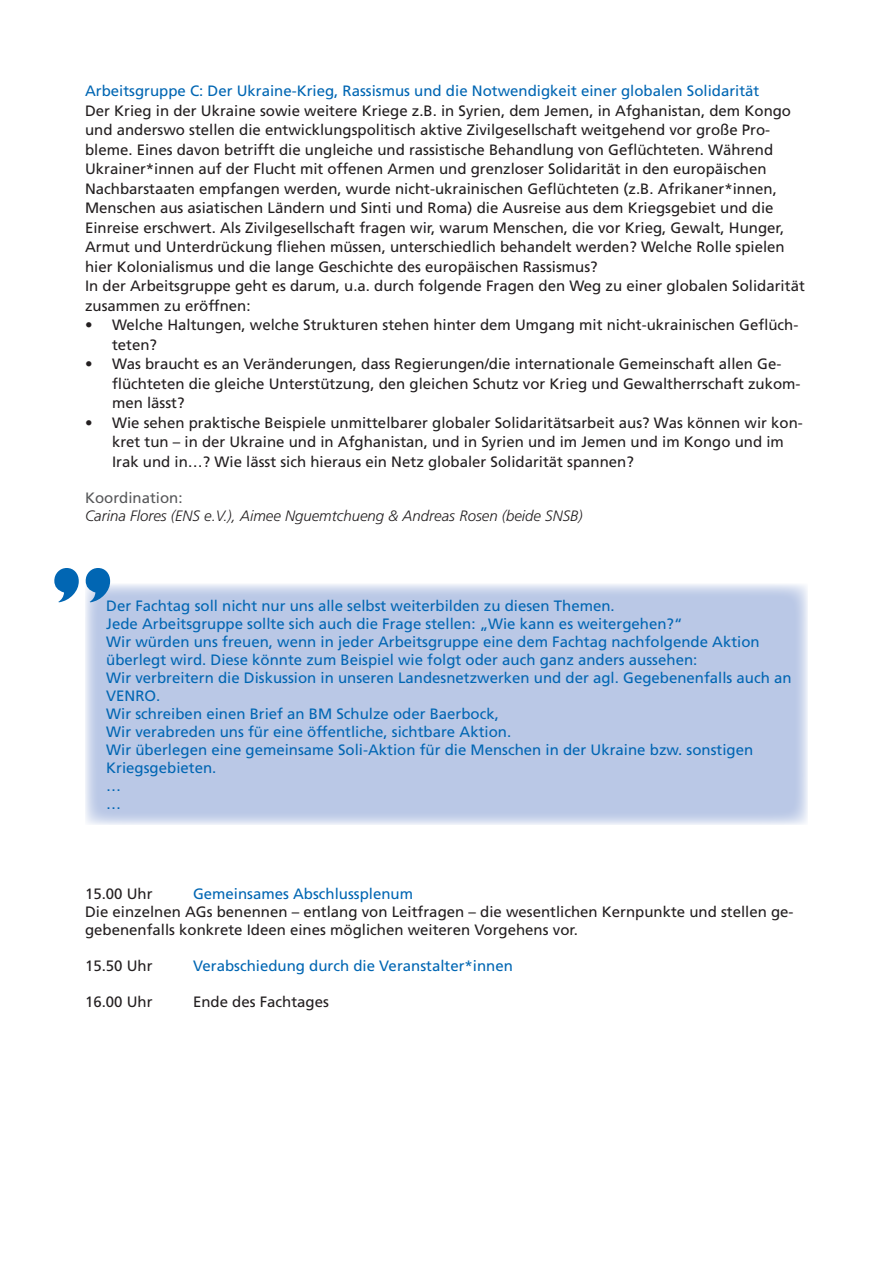
<style>
.page{position:relative;width:893px;height:1263px;background:#fff}
.page>*{position:absolute;margin:0;border:0;box-sizing:border-box;transform-origin:0 0}
.t1{font:800 75px "Gill Sans";color:#0166b3}
.t2{font:15px/19.5px "Frutiger";color:#231f20}
.t3{font:15px/18px "Frutiger";color:#0166b3}
.t4{font:italic 300 15px "Frutiger";color:#231f20}
.t5{font:15px "Frutiger";color:#57585a}
</style>
<div class="page">
<div style="left:85px;top:584px;width:723px;height:241px;background:#bac8e6"></div>
<p class="t3" style="left:85px;top:82px;width:676px">Arbeitsgruppe C: Der Ukraine-Krieg, Rassismus und die Notwendigkeit einer globalen Solidarität</p>
<p class="t2" style="left:85px;top:101px;width:708px">Der Krieg in der Ukraine sowie weitere Kriege z.B. in Syrien, dem Jemen, in Afghanistan, dem Kongo und anderswo stellen die entwicklungspolitisch aktive Zivilgesellschaft weitgehend vor große Pro&shy;bleme. Eines davon betrifft die ungleiche und rassistische Behandlung von Geflüchteten. Während Ukrainer*innen auf der Flucht mit offenen Armen und grenzloser Solidarität in den europäischen Nachbarstaaten empfangen werden, wurde nicht-ukrainischen Geflüchteten (z.B. Afrikaner*innen, Menschen aus asiatischen Ländern und Sinti und Roma) die Ausreise aus dem Kriegsgebiet und die Einreise erschwert. Als Zivilgesellschaft fragen wir, warum Menschen, die vor Krieg, Gewalt, Hunger, Armut und Unterdrückung fliehen müssen, unterschiedlich behandelt werden? Welche Rolle spielen hier Kolonialismus und die lange Geschichte des europäischen Rassismus?</p>
<p class="t2" style="left:85px;top:276px;width:721px">In der Arbeitsgruppe geht es darum, u.a. durch folgende Fragen den Weg zu einer globalen Solidarität zusammen zu eröffnen:</p>
<p class="t2" style="left:112px;top:315px;width:688px;text-indent:-27px">• Welche Haltungen, welche Strukturen stehen hinter dem Umgang mit nicht-ukrainischen Geflüch&shy;teten?</p>
<p class="t2" style="left:112px;top:354px;width:690px;text-indent:-27px">• Was braucht es an Veränderungen, dass Regierungen/die internationale Gemeinschaft allen Ge&shy;flüchteten die gleiche Unterstützung, den gleichen Schutz vor Krieg und Gewaltherrschaft zukom&shy;men lässt?</p>
<p class="t2" style="left:112px;top:413px;width:692px;text-indent:-27px">• Wie sehen praktische Beispiele unmittelbarer globaler Solidaritätsarbeit aus? Was können wir kon&shy;kret tun – in der Ukraine und in Afghanistan, und in Syrien und im Jemen und im Kongo und im<br>Irak und in…? Wie lässt sich hieraus ein Netz globaler Solidarität spannen?</p>
<p class="t5" style="left:85px;top:489px;width:99px">Koordination:</p>
<p class="t4" style="left:85px;top:507px;width:499px">Carina Flores (ENS e.V.), Aimee Nguemtchueng &amp; Andreas Rosen (beide SNSB)</p>
<p class="t1" style="left:52px;top:550px;width:63px">”</p>
<p class="t3" style="left:106px;top:597px;width:510px">Der Fachtag soll nicht nur uns alle selbst weiterbilden zu diesen Themen.</p>
<p class="t3" style="left:106px;top:615px;width:578px">Jede Arbeitsgruppe sollte sich auch die Frage stellen: „Wie kann es weitergehen?“</p>
<p class="t3" style="left:106px;top:633px;width:655px">Wir würden uns freuen, wenn in jeder Arbeitsgruppe eine dem Fachtag nachfolgende Aktion überlegt wird. Diese könnte zum Beispiel wie folgt oder auch ganz anders aussehen:</p>
<p class="t3" style="left:106px;top:669px;width:687px">Wir verbreitern die Diskussion in unseren Landesnetzwerken und der agl. Gegebenenfalls auch an<br>VENRO.</p>
<p class="t3" style="left:106px;top:705px;width:394px">Wir schreiben einen Brief an BM Schulze oder Baerbock,</p>
<p class="t3" style="left:106px;top:723px;width:406px">Wir verabreden uns für eine öffentliche, sichtbare Aktion.</p>
<p class="t3" style="left:106px;top:741px;width:648px">Wir überlegen eine gemeinsame Soli-Aktion für die Menschen in der Ukraine bzw. sonstigen<br>Kriegsgebieten.</p>
<p class="t3" style="left:106px;top:777px;width:16px">…</p>
<p class="t3" style="left:106px;top:795px;width:16px">…</p>
<p class="t2" style="left:85px;top:884px;width:69px">15.00 Uhr</p>
<p class="t3" style="left:193px;top:885px;width:222px">Gemeinsames Abschlussplenum</p>
<p class="t2" style="left:85px;top:903px;width:710px;line-height:18px">Die einzelnen AGs benennen – entlang von Leitfragen – die wesentlichen Kernpunkte und stellen ge&shy;gebenenfalls konkrete Ideen eines möglichen weiteren Vorgehens vor.</p>
<p class="t2" style="left:85px;top:956px;width:69px">15.50 Uhr</p>
<p class="t3" style="left:193px;top:957px;width:321px">Verabschiedung durch die Veranstalter*innen</p>
<p class="t2" style="left:85px;top:992px;width:69px">16.00 Uhr</p>
<p class="t2" style="left:193px;top:992px;width:137px">Ende des Fachtages</p>
</div>
